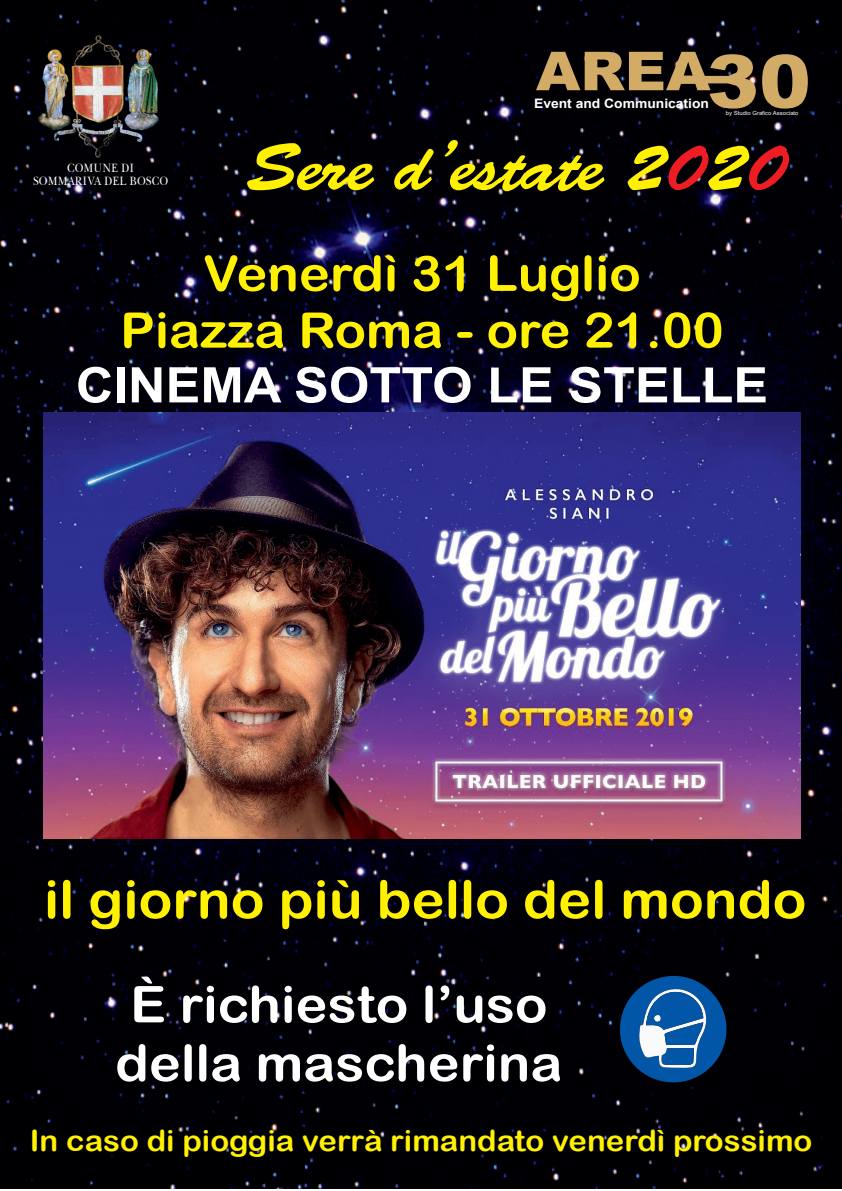
<style>
.page{position:relative;width:842px;height:1191px;background:#fff}
.page>*{position:absolute;margin:0;border:0;box-sizing:border-box;transform-origin:0 0}
.t1{font:67.1px "Bermuda Script";color:#fff101;scale:1.06 1}
.t2{font:52.7px "Arial Rounded MT Bold";color:#fff101;scale:1.06 1}
.t3{font:50.6px/58.6px "Arial Rounded MT Bold";color:#fff;scale:1.06 1}
.t4{font:49px/56.7px "Arial Rounded MT Bold";color:#fff101;text-align:center;scale:1.06 1}
.t5{font:700 49px "Arial";color:#fff;scale:1.06 1}
.t6{font:29.3px "Arial Rounded MT Bold";color:#fff101;scale:1.06 1}
.t7{font:700 13px "Arial";color:#fff;scale:1.06 1}
.t8{font:12.3px "Baskerville BT";color:#fff;scale:.87 1}
.t9{font:5.6px "Arial";color:#fff;scale:1.06 1}
.s1{color:#ee1d23}
</style>
<div class="page">
<img style="left:1px;top:0;width:841px;height:1188px">
<img style="left:38px;top:36px;width:120px;height:121px">
<svg style="left:536px;top:52px;width:272px;height:57px;background:#635033"></svg>
<svg style="left:618px;top:973px;width:111px;height:111px;background:#1e5182"></svg>
<img style="left:43px;top:412px;width:757px;height:426px">
<p class="t8" style="left:67px;top:163px;width:78px">COMUNE DI</p>
<p class="t8" style="left:33px;top:176px;width:157px">SOMMARIVA DEL BOSCO</p>
<p class="t7" style="left:534px;top:98px;width:167px">Event and Communication</p>
<p class="t9" style="left:726px;top:111px;width:70px">by Studio Grafico Associato</p>
<h1 class="t1" style="left:247px;top:142px;width:510px">Sere d’estate 2<span class="s1">0</span>2<span class="s1">0</span></h1>
<h3 class="t4" style="left:120px;top:250px;width:571px">Venerdì 31 Luglio<br>Piazza Roma - ore 21.00</h3>
<h3 class="t5" style="left:76px;top:367px;width:655px">CINEMA SOTTO LE STELLE</h3>
<h2 class="t2" style="left:44px;top:879px;width:721px">il giorno più bello del mondo</h2>
<h3 class="t3" style="left:115px;top:980px;width:423px">È richiesto l’uso della mascherina</h3>
<p class="t6" style="left:30px;top:1129px;width:740px">In caso di pioggia verrà rimandato venerdì prossimo</p>
</div>
